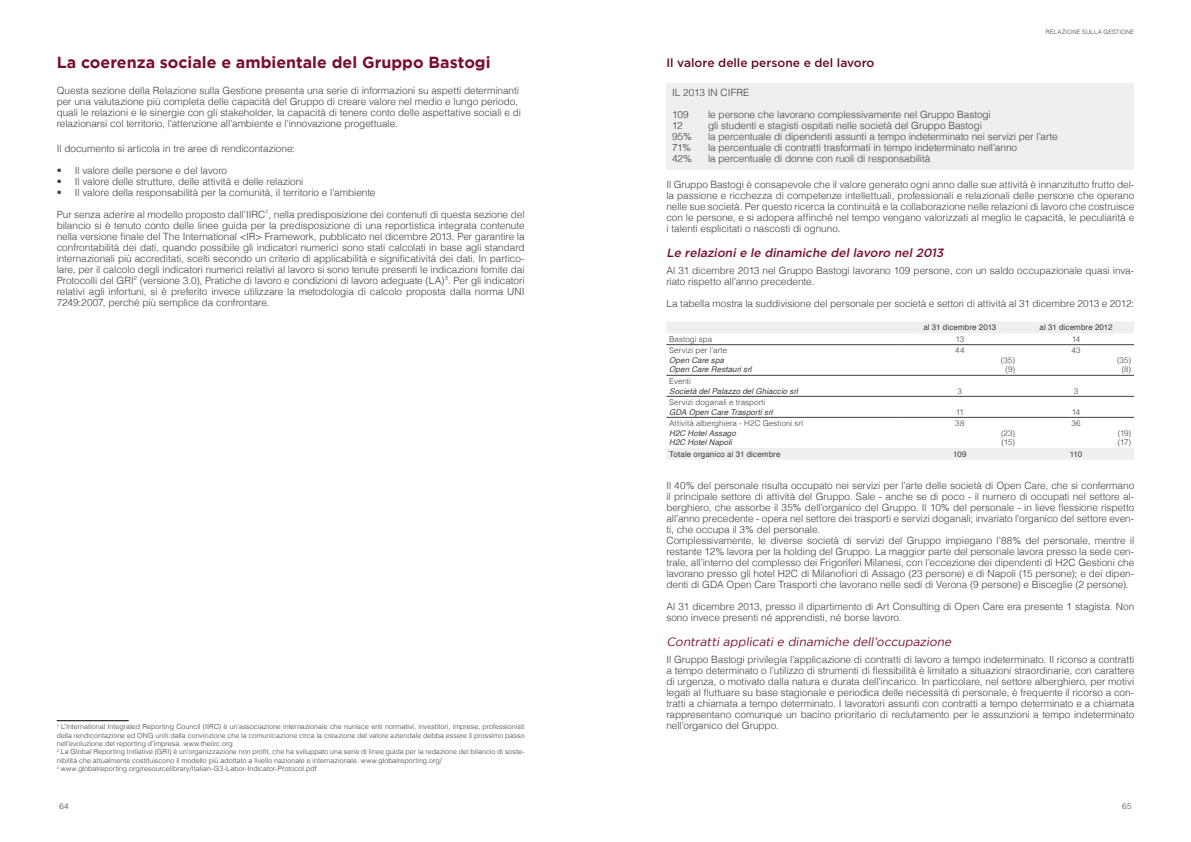
<style>
.page{position:relative;width:1191px;height:842px;background:#fff}
.page>*{position:absolute;margin:0;border:0;box-sizing:border-box;transform-origin:0 0}
.t1{font:700 16px "Gotham";color:#780f2f}
.t2{font:italic 12px "Gotham";color:#780f2f}
.t3{font:italic 500 12px "Gotham";color:#780f2f}
.t4{font:500 12px "Gotham";color:#620b26}
.t5{font:300 10px/11px "Helvetica";letter-spacing:-.005em;color:#3e3d40}
.t6{font:300 8px/9.6px "Helvetica";letter-spacing:.005em;color:#3e3d40;text-align:center}
.t7{font:italic 8px/9.6px "Helvetica";letter-spacing:.01em;color:#3e3d40}
.t8{font:8px "Helvetica";letter-spacing:.01em;color:#3e3d40}
.t9{font:300 7px/8.4px "Helvetica";letter-spacing:.01em;color:#3e3d40}
.t10{font:300 6px "Helvetica";letter-spacing:.03em;color:#3e3d40}
</style>
<div class="page">
<hr style="left:57px;top:720px;width:72px;height:1px;background:#000">
<svg style="left:666px;top:322px;width:468px;height:138px"></svg>
<hr style="left:666px;top:344px;width:235px;height:1px;background:#3e3d40">
<hr style="left:901px;top:344px;width:117px;height:1px;background:#3e3d40">
<hr style="left:1018px;top:344px;width:116px;height:1px;background:#3e3d40">
<hr style="left:666px;top:375px;width:235px;height:1px;background:#3e3d40">
<hr style="left:901px;top:375px;width:117px;height:1px;background:#3e3d40">
<hr style="left:1018px;top:375px;width:116px;height:1px;background:#3e3d40">
<hr style="left:666px;top:396px;width:235px;height:1px;background:#3e3d40">
<hr style="left:901px;top:396px;width:117px;height:1px;background:#3e3d40">
<hr style="left:1018px;top:396px;width:116px;height:1px;background:#3e3d40">
<hr style="left:666px;top:417px;width:235px;height:1px;background:#3e3d40">
<hr style="left:901px;top:417px;width:117px;height:1px;background:#3e3d40">
<hr style="left:1018px;top:417px;width:116px;height:1px;background:#3e3d40">
<div style="left:666px;top:83px;width:468px;height:87px;background:#f1eeee"></div>
<h1 class="t1" style="left:57px;top:53px;width:435px">La coerenza sociale e ambientale del Gruppo Bastogi</h1>
<p class="t5" style="left:57px;top:84px;width:466px">Questa sezione della Relazione sulla Gestione presenta una serie di informazioni su aspetti determinanti per una valutazione più completa delle capacità del Gruppo di creare valore nel medio e lungo periodo, quali le relazioni e le sinergie con gli stakeholder, la capacità di tenere conto delle aspettative sociali e di relazionarsi col territorio, l’attenzione all’ambiente e l’innovazione progettuale.</p>
<p class="t5" style="left:57px;top:142px;width:240px">Il documento si articola in tre aree di rendicontazione:</p>
<p class="t5" style="left:57px;top:164px;width:172px">• Il valore delle persone e del lavoro</p>
<p class="t5" style="left:57px;top:175px;width:248px">• Il valore delle strutture, delle attività e delle relazioni</p>
<p class="t5" style="left:57px;top:186px;width:320px">• Il valore della responsabilità per la comunità, il territorio e l’ambiente</p>
<p class="t5" style="left:57px;top:208px;width:469px;text-align:justify">Pur senza aderire al modello proposto dall’IIRC<sup>1</sup>, nella predisposizione dei contenuti di questa sezione del bilancio si è tenuto conto delle linee guida per la predisposizione di una reportistica integrata contenute nella versione finale del The International &lt;IR&gt; Framework, pubblicato nel dicembre 2013. Per garantire la confrontabilità dei dati, quando possibile gli indicatori numerici sono stati calcolati in base agli standard internazionali più accreditati, scelti secondo un criterio di applicabilità e significatività dei dati. In partico&shy;lare, per il calcolo degli indicatori numerici relativi al lavoro si sono tenute presenti le indicazioni fornite dai Protocolli del GRI<sup>2</sup> (versione 3.0), Pratiche di lavoro e condizioni di lavoro adeguate (LA)<sup>3</sup>. Per gli indicatori relativi agli infortuni, si è preferito invece utilizzare la metodologia di calcolo proposta dalla norma UNI 7249:2007, perché più semplice da confrontare.</p>
<p class="t9" style="left:57px;top:722px;width:469px"><sup>1</sup> L’International Integrated Reporting Council (IIRC) è un’associazione internazionale che riunisce enti normativi, investitori, imprese, professionisti della rendicontazione ed ONG uniti dalla convinzione che la comunicazione circa la creazione del valore aziendale debba essere il prossimo passo nell’evoluzione del reporting d’impresa. www.theiirc.org<br><sup>2</sup> La Global Reporting Initiative (GRI) è un’organizzazione non profit, che ha sviluppato una serie di linee guida per la redazione del bilancio di soste&shy;nibilità che attualmente costituiscono il modello più adottato a livello nazionale e internazionale. www.globalreporting.org/<br><sup>3</sup> www.globalreporting.org/resourcelibrary/Italian-G3-Labor-Indicator-Protocol.pdf</p>
<p class="t4" style="left:666px;top:56px;width:210px">Il valore delle persone e del lavoro</p>
<p class="t10" style="left:1045px;top:27px;width:90px">RELAZIONE SULLA GESTIONE</p>
<p class="t5" style="left:672px;top:87px;width:79px">IL 2013 IN CIFRE</p>
<p class="t5" style="left:672px;top:109px;width:18px">109</p>
<p class="t5" style="left:708px;top:109px;width:284px">le persone che lavorano complessivamente nel Gruppo Bastogi</p>
<p class="t5" style="left:672px;top:120px;width:12px">12</p>
<p class="t5" style="left:708px;top:120px;width:275px">gli studenti e stagisti ospitati nelle società del Gruppo Bastogi</p>
<p class="t5" style="left:672px;top:131px;width:21px">95%</p>
<p class="t5" style="left:708px;top:131px;width:351px">la percentuale di dipendenti assunti a tempo indeterminato nei servizi per l’arte</p>
<p class="t5" style="left:672px;top:142px;width:20px">71%</p>
<p class="t5" style="left:708px;top:142px;width:311px">la percentuale di contratti trasformati in tempo indeterminato nell’anno</p>
<p class="t5" style="left:672px;top:153px;width:22px">42%</p>
<p class="t5" style="left:708px;top:153px;width:224px">la percentuale di donne con ruoli di responsabilità</p>
<p class="t5" style="left:666px;top:178px;width:469px;text-align:justify">Il Gruppo Bastogi è consapevole che il valore generato ogni anno dalle sue attività è innanzitutto frutto del&shy;la passione e ricchezza di competenze intellettuali, professionali e relazionali delle persone che operano nelle sue società. Per questo ricerca la continuità e la collaborazione nelle relazioni di lavoro che costruisce con le persone, e si adopera affinché nel tempo vengano valorizzati al meglio le capacità, le peculiarità e i talenti esplicitati o nascosti di ognuno.</p>
<p class="t3" style="left:666px;top:246px;width:281px">Le relazioni e le dinamiche del lavoro nel 2013</p>
<p class="t5" style="left:666px;top:264px;width:469px">Al 31 dicembre 2013 nel Gruppo Bastogi lavorano 109 persone, con un saldo occupazionale quasi inva&shy;riato rispetto all’anno precedente.</p>
<p class="t5" style="left:666px;top:297px;width:469px">La tabella mostra la suddivisione del personale per società e settori di attività al 31 dicembre 2013 e 2012:</p>
<p class="t8" style="left:923px;top:321px;width:74px">al 31 dicembre 2013</p>
<p class="t8" style="left:1039px;top:321px;width:74px">al 31 dicembre 2012</p>
<p class="t6" style="left:669px;top:334px;width:44px">Bastogi spa</p>
<p class="t6" style="left:955px;top:334px;width:10px">13</p>
<p class="t6" style="left:1071px;top:334px;width:10px">14</p>
<p class="t6" style="left:669px;top:345px;width:59px">Servizi per l’arte</p>
<p class="t7" style="left:669px;top:355px;width:84px">Open Care spa<br>Open Care Restauri srl</p>
<p class="t6" style="left:1071px;top:345px;width:11px">43</p>
<p class="t6" style="left:955px;top:345px;width:11px">44</p>
<p class="t6" style="left:1001px;top:355px;width:16px">(35) (9)</p>
<p class="t6" style="left:1117px;top:355px;width:16px">(35) (8)</p>
<p class="t6" style="left:669px;top:376px;width:23px">Eventi</p>
<p class="t7" style="left:669px;top:386px;width:130px">Società del Palazzo del Ghiaccio srl</p>
<p class="t6" style="left:957px;top:385px;width:6px">3</p>
<p class="t6" style="left:1073px;top:385px;width:6px">3</p>
<p class="t6" style="left:669px;top:397px;width:98px">Servizi doganali e trasporti</p>
<p class="t7" style="left:669px;top:407px;width:105px">GDA Open Care Trasporti srl</p>
<p class="t6" style="left:955px;top:406px;width:10px">11</p>
<p class="t6" style="left:1071px;top:406px;width:10px">14</p>
<p class="t6" style="left:669px;top:418px;width:135px">Attività alberghiera - H2C Gestioni srl</p>
<p class="t7" style="left:669px;top:428px;width:68px">H2C Hotel Assago<br>H2C Hotel Napoli</p>
<p class="t6" style="left:955px;top:418px;width:11px">38</p>
<p class="t6" style="left:1071px;top:418px;width:11px">36</p>
<p class="t6" style="left:1001px;top:427px;width:16px;text-align:left">(23) (15)</p>
<p class="t6" style="left:1117px;top:427px;width:15px;text-align:left">(19) (17)</p>
<p class="t8" style="left:669px;top:448px;width:113px">Totale organico al 31 dicembre</p>
<p class="t8" style="left:953px;top:448px;width:15px">109</p>
<p class="t8" style="left:1069px;top:448px;width:14px">110</p>
<p class="t5" style="left:666px;top:479px;width:469px">Il 40% del personale risulta occupato nei servizi per l’arte delle società di Open Care, che si confermano il principale settore di attività del Gruppo. Sale - anche se di poco - il numero di occupati nel settore al&shy;berghiero, che assorbe il 35% dell’organico del Gruppo. Il 10% del personale - in lieve flessione rispetto all’anno precedente - opera nel settore dei trasporti e servizi doganali; invariato l’organico del settore even&shy;ti, che occupa il 3% del personale.<br>Complessivamente, le diverse società di servizi del Gruppo impiegano l’88% del personale, mentre il restante 12% lavora per la holding del Gruppo. La maggior parte del personale lavora presso la sede cen&shy;trale, all’interno del complesso dei Frigoriferi Milanesi, con l’eccezione dei dipendenti di H2C Gestioni che lavorano presso gli hotel H2C di Milanofiori di Assago (23 persone) e di Napoli (15 persone); e dei dipen&shy;denti di GDA Open Care Trasporti che lavorano nelle sedi di Verona (9 persone) e Bisceglie (2 persone).</p>
<p class="t5" style="left:666px;top:600px;width:469px">Al 31 dicembre 2013, presso il dipartimento di Art Consulting di Open Care era presente 1 stagista. Non sono invece presenti né apprendisti, né borse lavoro.</p>
<p class="t2" style="left:666px;top:635px;width:289px">Contratti applicati e dinamiche dell’occupazione</p>
<p class="t5" style="left:666px;top:653px;width:469px;text-align:justify">Il Gruppo Bastogi privilegia l’applicazione di contratti di lavoro a tempo indeterminato. Il ricorso a contratti a tempo determinato o l’utilizzo di strumenti di flessibilità è limitato a situazioni straordinarie, con carattere di urgenza, o motivato dalla natura e durata dell’incarico. In particolare, nel settore alberghiero, per motivi legati al fluttuare su base stagionale e periodica delle necessità di personale, è frequente il ricorso a con&shy;tratti a chiamata a tempo determinato. I lavoratori assunti con contratti a tempo determinato e a chiamata rappresentano comunque un bacino prioritario di reclutamento per le assunzioni a tempo indeterminato nell’organico del Gruppo.</p>
<p class="t6" style="left:60px;top:801px;width:11px">64</p>
<p class="t6" style="left:1122px;top:801px;width:11px">65</p>
</div>
